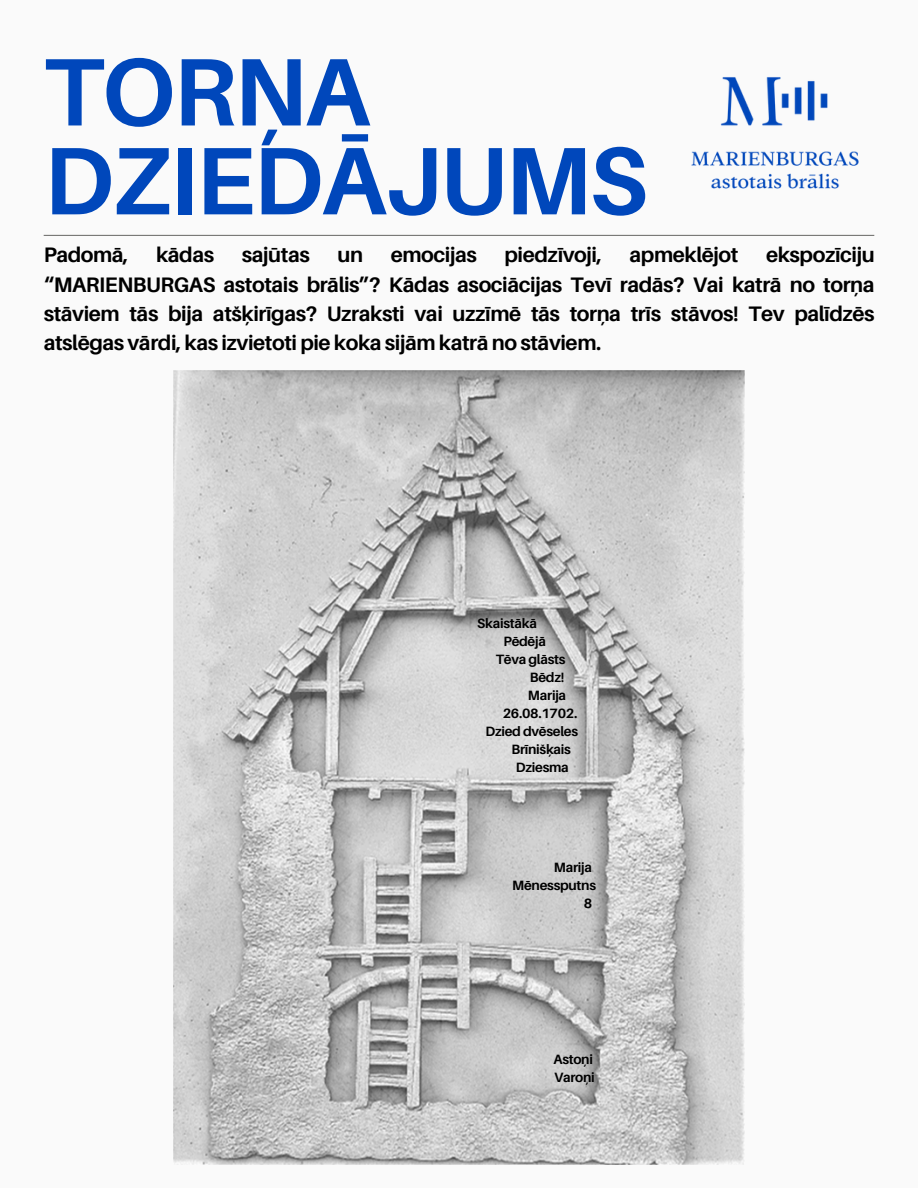
<style>
.page{position:relative;width:918px;height:1188px;background:#fafafa}
.page>*{position:absolute;margin:0;border:0;box-sizing:border-box;transform-origin:0 0}
.t1{font:700 96px/88.8px "Aileron";letter-spacing:-.02em;color:#0047bb}
.t2{font:700 21px/29.2px "Aileron";letter-spacing:-.02em;color:#000;text-align:justify}
.t3{font:700 13.5px "Aileron";letter-spacing:-.02em;color:#000}
</style>
<div class="page">
<hr style="left:44px;top:235px;width:830px;height:1px;background:#767674">
<img style="left:655px;top:77px;width:220px;height:159px">
<img style="left:174px;top:371px;width:570px;height:794px">
<p class="t1" style="left:44px;top:46px;width:605px">TORŅA<br>DZIEDĀJUMS</p>
<p class="t2" style="left:44px;top:240px;width:86px">Padomā,</p>
<p class="t2" style="left:156px;top:240px;width:60px">kādas</p>
<p class="t2" style="left:242px;top:240px;width:69px">sajūtas</p>
<p class="t2" style="left:338px;top:240px;width:27px">un</p>
<p class="t2" style="left:391px;top:240px;width:88px">emocijas</p>
<p class="t2" style="left:505px;top:240px;width:99px">piedzīvoji,</p>
<p class="t2" style="left:630px;top:240px;width:110px">apmeklējot</p>
<p class="t2" style="left:44px;top:240px;width:833px;text-indent:722px">ekspozīciju “MARIENBURGAS astotais brālis”? Kādas asociācijas Tevī radās? Vai katrā no torņa stāviem tās bija atšķirīgas? Uzraksti vai uzzīmē tās torņa trīs stāvos! Tev palīdzēs atslēgas vārdi, kas izvietoti pie koka sijām katrā no stāviem.</p>
<p class="t3" style="left:477px;top:615px;width:61px">Skaistākā</p>
<p class="t3" style="left:504px;top:633px;width:44px">Pēdējā</p>
<p class="t3" style="left:496px;top:651px;width:71px">Tēva glāsts</p>
<p class="t3" style="left:530px;top:669px;width:36px">Bēdz!</p>
<p class="t3" style="left:528px;top:687px;width:40px">Marija</p>
<p class="t3" style="left:503px;top:705px;width:76px">26.08.1702.</p>
<p class="t3" style="left:485px;top:723px;width:94px">Dzied dvēseles</p>
<p class="t3" style="left:511px;top:741px;width:61px">Brīnišķais</p>
<p class="t3" style="left:516px;top:759px;width:55px">Dziesma</p>
<p class="t3" style="left:554px;top:859px;width:40px">Marija</p>
<p class="t3" style="left:512px;top:877px;width:85px">Mēnessputns</p>
<p class="t3" style="left:584px;top:895px;width:10px">8</p>
<p class="t3" style="left:554px;top:1051px;width:41px">Astoņi</p>
<p class="t3" style="left:554px;top:1069px;width:42px">Varoņi</p>
</div>
